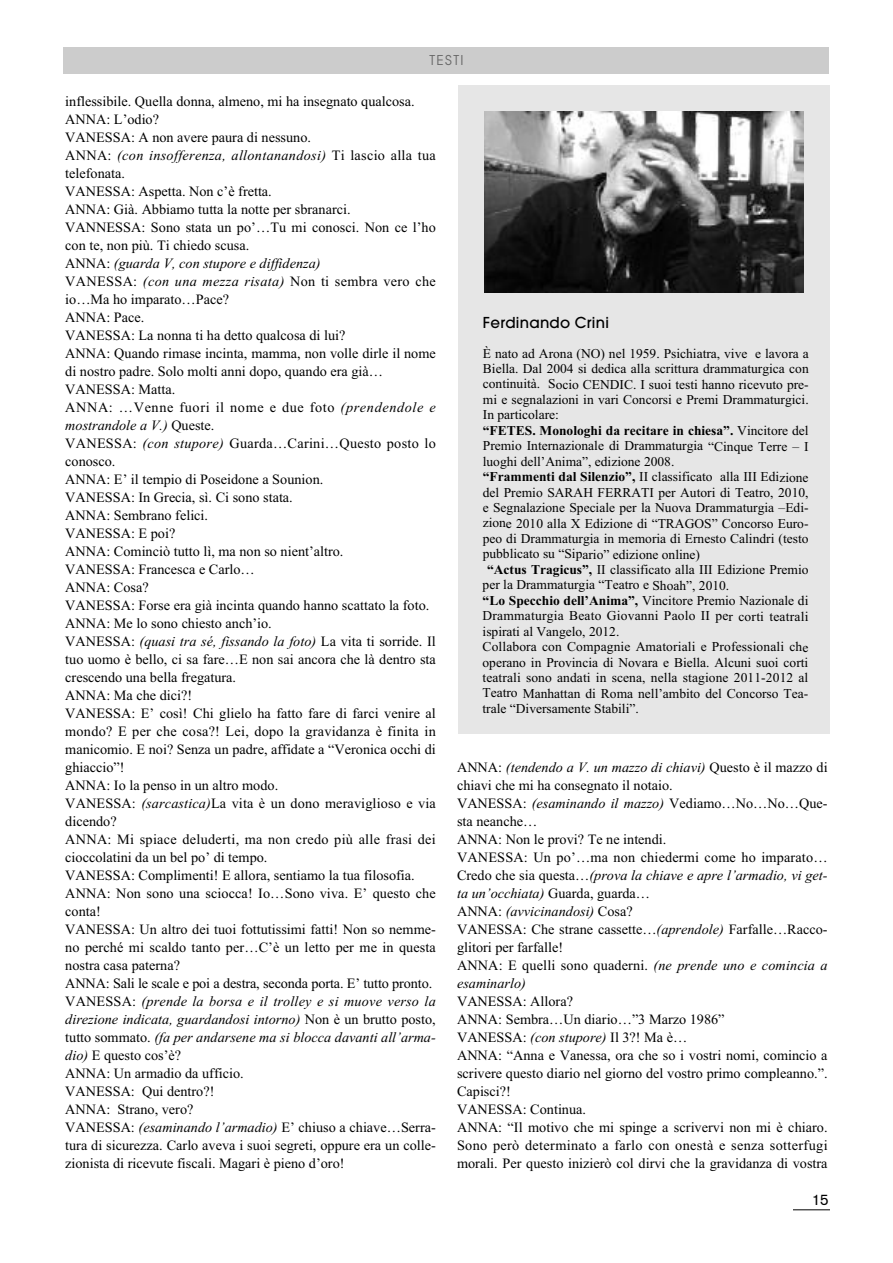
<style>
.page{position:relative;width:893px;height:1263px;background:#fff}
.page>*{position:absolute;margin:0;border:0;box-sizing:border-box;transform-origin:0 0}
.t1{font:500 15px "Avant Garde";letter-spacing:.015em;color:#000}
.t2{font:15px "Akzidenz Grotesk";color:#000}
.t3{font:14.25px/18px "Times New Roman";color:#000}
.t4{font:13.5px "Times New Roman";color:#000}
.t5{font:700 13.5px "Times New Roman";color:#000}
.t6{font:13.5px "Avant Garde";letter-spacing:.105em;color:#666}
.s1{font-style:italic}
.s2{font-weight:400}
.s3{font-weight:700}
</style>
<div class="page">
<hr style="left:793px;top:1209px;width:37px;height:1px;background:#000">
<div style="left:64px;top:47px;width:765px;height:27px;background:#ccc"></div>
<div style="left:458px;top:85px;width:371px;height:648px;background:#e6e6e6"></div>
<img style="left:484px;top:112px;width:320px;height:180px">
<p class="t6" style="left:429px;top:53px;width:36px">TESTI</p>
<p class="t3" style="left:65px;top:92px;width:372px">inflessibile. Quella donna, almeno, mi ha insegnato qualcosa.<br>ANNA: L’odio?<br>VANESSA: A non avere paura di nessuno.<br>ANNA: <span class="s1">(con insofferenza, allontanandosi)</span> Ti lascio alla tua telefonata.<br>VANESSA: Aspetta. Non c’è fretta.<br>ANNA: Già. Abbiamo tutta la notte per sbranarci.<br>VANNESSA: Sono stata un po’…Tu mi conosci. Non ce l’ho con te, non più. Ti chiedo scusa.<br>ANNA: <span class="s1">(guarda V, con stupore e diffidenza)<br></span>VANESSA: <span class="s1">(con una mezza risata)</span> Non ti sembra vero che io…Ma ho imparato…Pace?<br>ANNA: Pace.<br>VANESSA: La nonna ti ha detto qualcosa di lui?<br>ANNA: Quando rimase incinta, mamma, non volle dirle il nome di nostro padre. Solo molti anni dopo, quando era già… VANESSA: Matta.<br>ANNA: …Venne fuori il nome e due foto <span class="s1">(prendendole e mostrandole a V.)</span> Queste.<br>VANESSA: <span class="s1">(con stupore)</span> Guarda…Carini…Questo posto lo conosco.<br>ANNA: E’ il tempio di Poseidone a Sounion.<br>VANESSA: In Grecia, sì. Ci sono stata.<br>ANNA: Sembrano felici.<br>VANESSA: E poi?<br>ANNA: Cominciò tutto lì, ma non so nient’altro.<br>VANESSA: Francesca e Carlo…<br>ANNA: Cosa?<br>VANESSA: Forse era già incinta quando hanno scattato la foto.<br>ANNA: Me lo sono chiesto anch’io.<br>VANESSA: <span class="s1">(quasi tra sé, fissando la foto)</span> La vita ti sorride. Il tuo uomo è bello, ci sa fare…E non sai ancora che là dentro sta crescendo una bella fregatura.<br>ANNA: Ma che dici?!<br>VANESSA: E’ così! Chi glielo ha fatto fare di farci venire al mondo? E per che cosa?! Lei, dopo la gravidanza è finita in manicomio. E noi? Senza un padre, affidate a “Veronica occhi di ghiaccio”!<br>ANNA: Io la penso in un altro modo.<br>VANESSA: <span class="s1">(sarcastica)</span>La vita è un dono meraviglioso e via dicendo?<br>ANNA: Mi spiace deluderti, ma non credo più alle frasi dei cioccolatini da un bel po’ di tempo.<br>VANESSA: Complimenti! E allora, sentiamo la tua filosofia.<br>ANNA: Non sono una sciocca! Io…Sono viva. E’ questo che conta!<br>VANESSA: Un altro dei tuoi fottutissimi fatti! Non so nemme&shy;no perché mi scaldo tanto per…C’è un letto per me in questa nostra casa paterna?<br>ANNA: Sali le scale e poi a destra, seconda porta. E’ tutto pronto.<br>VANESSA: <span class="s1">(prende la borsa e il trolley e si muove verso la direzione indicata, guardandosi intorno)</span> Non è un brutto posto, tutto sommato. <span class="s1">(fa per andarsene ma si blocca davanti all’arma&shy;dio)</span> E questo cos’è?<br>ANNA: Un armadio da ufficio.<br>VANESSA: Qui dentro?!<br>ANNA: Strano, vero?<br>VANESSA: <span class="s1">(esaminando l’armadio)</span> E’ chiuso a chiave…Serra&shy;tura di sicurezza. Carlo aveva i suoi segreti, oppure era un colle&shy;zionista di ricevute fiscali. Magari è pieno d’oro!</p>
<p class="t1" style="left:483px;top:317px;width:127px">Ferdinando Crini</p>
<p class="t4" style="left:483px;top:345px;width:327px">È nato ad Arona (NO) nel 1959. Psichiatra, vive e lavora a</p>
<p class="t4" style="left:483px;top:361px;width:327px">Biella. Dal 2004 si dedica alla scrittura drammaturgica con</p>
<p class="t4" style="left:483px;top:376px;width:327px">continuità. Socio CENDIC. I suoi testi hanno ricevuto pre-</p>
<p class="t4" style="left:483px;top:391px;width:327px">mi e segnalazioni in vari Concorsi e Premi Drammaturgici.</p>
<p class="t4" style="left:483px;top:407px;width:78px">In particolare:</p>
<p class="t5" style="left:483px;top:422px;width:327px">“FETES. Monologhi da recitare in chiesa”. <span class="s2">Vincitore del</span></p>
<p class="t4" style="left:483px;top:438px;width:327px">Premio Internazionale di Drammaturgia “Cinque Terre – I</p>
<p class="t4" style="left:483px;top:453px;width:193px">luoghi dell’Anima”, edizione 2008.</p>
<p class="t4" style="left:483px;top:469px;width:327px"><span class="s3">“Frammenti dal Silenzio”,</span> II classificato alla III Edizione</p>
<p class="t4" style="left:483px;top:484px;width:327px">del Premio SARAH FERRATI per Autori di Teatro, 2010,</p>
<p class="t4" style="left:483px;top:500px;width:327px">e Segnalazione Speciale per la Nuova Drammaturgia –Edi-</p>
<p class="t4" style="left:483px;top:515px;width:327px">zione 2010 alla X Edizione di “TRAGOS” Concorso Euro-</p>
<p class="t4" style="left:483px;top:531px;width:327px">peo di Drammaturgia in memoria di Ernesto Calindri (testo</p>
<p class="t4" style="left:483px;top:546px;width:219px">pubblicato su “Sipario” edizione online)</p>
<p class="t4" style="left:487px;top:561px;width:323px"><span class="s3">“Actus Tragicus”,</span> II classificato alla III Edizione Premio</p>
<p class="t4" style="left:483px;top:577px;width:248px">per la Drammaturgia “Teatro e Shoah”, 2010.</p>
<p class="t4" style="left:483px;top:592px;width:327px"><span class="s3">“Lo Specchio dell’Anima”,</span> Vincitore Premio Nazionale di</p>
<p class="t4" style="left:483px;top:608px;width:327px">Drammaturgia Beato Giovanni Paolo II per corti teatrali</p>
<p class="t4" style="left:483px;top:623px;width:138px">ispirati al Vangelo, 2012.</p>
<p class="t4" style="left:483px;top:639px;width:327px">Collabora con Compagnie Amatoriali e Professionali che</p>
<p class="t4" style="left:482px;top:654px;width:327px">operano in Provincia di Novara e Biella. Alcuni suoi corti</p>
<p class="t4" style="left:482px;top:670px;width:327px">teatrali sono andati in scena, nella stagione 2011-2012 al</p>
<p class="t4" style="left:482px;top:685px;width:327px">Teatro Manhattan di Roma nell’ambito del Concorso Tea-</p>
<p class="t4" style="left:482px;top:700px;width:158px">trale “Diversamente Stabili”.</p>
<p class="t3" style="left:457px;top:758px;width:372px">ANNA: <span class="s1">(tendendo a V. un mazzo di chiavi)</span> Questo è il mazzo di chiavi che mi ha consegnato il notaio.<br>VANESSA: <span class="s1">(esaminando il mazzo)</span> Vediamo…No…No…Que&shy;sta neanche…<br>ANNA: Non le provi? Te ne intendi.<br>VANESSA: Un po’…ma non chiedermi come ho imparato… Credo che sia questa…<span class="s1">(prova la chiave e apre l’armadio, vi get&shy;ta un’occhiata)</span> Guarda, guarda…<br>ANNA: <span class="s1">(avvicinandosi)</span> Cosa?<br>VANESSA: Che strane cassette…<span class="s1">(aprendole)</span> Farfalle…Racco&shy;glitori per farfalle!<br>ANNA: E quelli sono quaderni. <span class="s1">(ne prende uno e comincia a esaminarlo)</span></p>
<p class="t3" style="left:457px;top:992px;width:372px">VANESSA: Allora?<br>ANNA: Sembra…Un diario…”3 Marzo 1986”<br>VANESSA: <span class="s1">(con stupore)</span> Il 3?! Ma è…<br>ANNA: “Anna e Vanessa, ora che so i vostri nomi, comincio a scrivere questo diario nel giorno del vostro primo compleanno.”.<br>Capisci?!<br>VANESSA: Continua.<br>ANNA: “Il motivo che mi spinge a scrivervi non mi è chiaro.<br>Sono però determinato a farlo con onestà e senza sotterfugi morali. Per questo inizierò col dirvi che la gravidanza di vostra</p>
<p class="t2" style="left:812px;top:1195px;width:18px">15</p>
</div>
